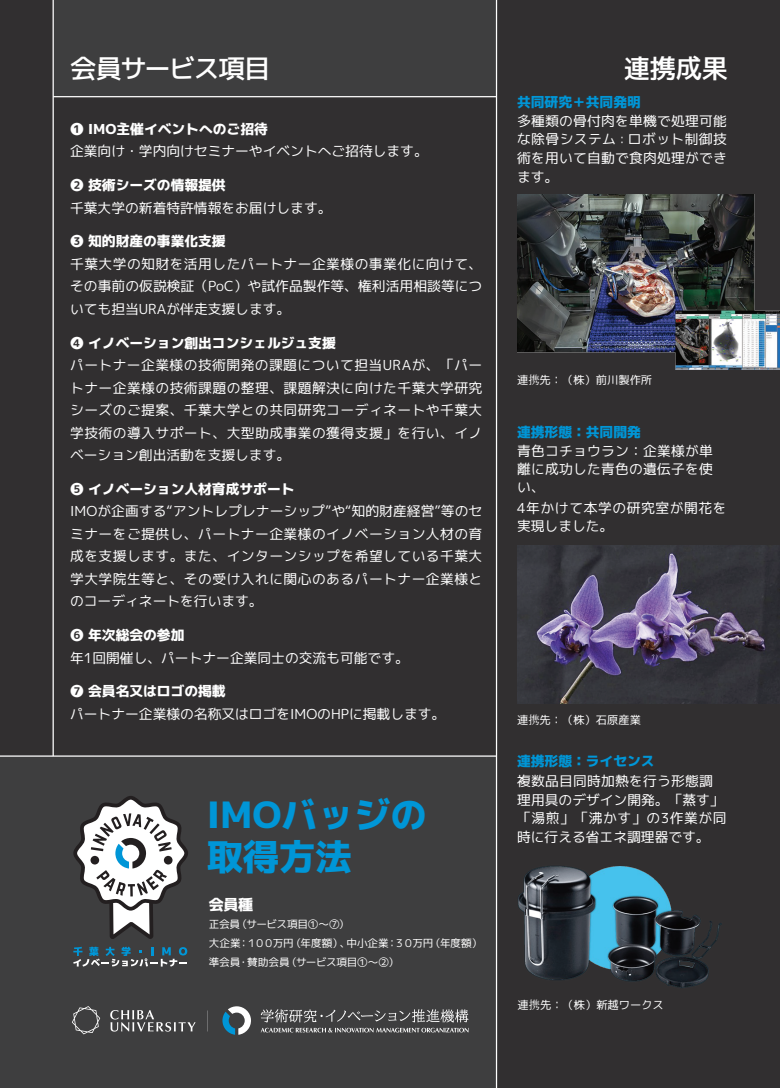
<style>
.page{position:relative;width:780px;height:1088px;background:#312f30}
.page>*{position:absolute;margin:0;border:0;box-sizing:border-box;transform-origin:0 0}
.t1{font:800 36.25px/41.4px "Mplus 1 p";color:#0096d7}
.t2{font:500 26.25px "Mplus 1 p";letter-spacing:-.055em;color:#fff}
.t3{font:500 26.25px "Mplus 1 p";letter-spacing:-.035em;color:#fff}
.t4{font:800 15px "Mplus 1 p";color:#fff}
.t5{font:13.75px/22.5px "Mplus 1 p";letter-spacing:.005em;color:#fff;text-align:justify}
.t6{font:800 13.75px "Mplus 1 p";color:#fff}
.t7{font:800 13.75px "Mplus 1 p";color:#0096d7}
.t8{font:13.75px/18.8px "Mplus 1 p";letter-spacing:.045em;color:#fff}
.t9{font:11.25px "Mplus 1 p";color:#fff}
.t10{font:10.62px/18.8px "Mplus 1 p";letter-spacing:-.02em;color:#fff}
.s1{font-size:11.25px}
.s2{font-family:"Koz Min Pr 6 N"}
</style>
<div class="page">
<div style="left:53px;top:0;width:443px;height:95px;background:#3e3e3f"></div>
<div style="left:0;top:756px;width:496px;height:332px;background:#3e3e3f"></div>
<hr style="left:53px;top:96px;width:443px;height:1px;background:#fff">
<hr style="left:53px;top:0;width:1px;height:756px;background:#fff">
<hr style="left:496px;top:0;width:1px;height:1088px;background:#fff">
<hr style="left:0;top:755px;width:496px;height:2px;background:#fff">
<svg style="left:261px;top:1009px;width:207px;height:13px"></svg>
<svg style="left:261px;top:1028px;width:207px;height:4px"></svg>
<svg style="left:222px;top:1006px;width:29px;height:29px"></svg>
<svg style="left:110px;top:1010px;width:86px;height:21px"></svg>
<svg style="left:72px;top:1006px;width:28px;height:28px"></svg>
<svg style="left:73px;top:796px;width:115px;height:143px"></svg>
<svg style="left:73px;top:946px;width:114px;height:20px"></svg>
<img style="left:518px;top:866px;width:204px;height:122px">
<img style="left:517px;top:194px;width:263px;height:175px">
<img style="left:517px;top:545px;width:263px;height:158px">
<h2 class="t2" style="left:70px;top:49px;width:202px">会員サービス項目</h2>
<p class="t6" style="left:70px;top:119px;width:199px">❶ IMO主催イベントへのご招待</p>
<p class="t5" style="left:70px;top:140px;width:359px">企業向け・学内向けセミナーやイベントへご招待します。</p>
<p class="t6" style="left:70px;top:175px;width:157px">❷ 技術シーズの情報提供</p>
<p class="t5" style="left:70px;top:196px;width:263px">千葉大学の新着特許情報をお届けします。</p>
<p class="t6" style="left:70px;top:232px;width:157px">❸ 知的財産の事業化支援</p>
<p class="t5" style="left:70px;top:253px;width:414px">千葉大学の知財を活用したパートナー企業様の事業化に向けて、その事前の仮説検証（PoC）や試作品製作等、権利活用相談等についても担当URAが伴走支援します。</p>
<p class="t6" style="left:70px;top:333px;width:267px">❹ イノベーション創出コンシェルジュ支援</p>
<p class="t5" style="left:70px;top:354px;width:414px">パートナー企業様の技術開発の課題について担当URAが、「パートナー企業様の技術課題の整理、課題解決に向けた千葉大学研究シーズのご提案、千葉大学との共同研究コーディネートや千葉大学技術の導入サポート、大型助成事業の獲得支援」を行い、イノベーション創出活動を支援します。</p>
<p class="t6" style="left:70px;top:479px;width:226px">❺ イノベーション人材育成サポート</p>
<p class="t5" style="left:70px;top:500px;width:414px">IMOが企画する“アントレプレナーシップ”や“知的財産経営”等のセミナーをご提供し、パートナー企業様のイノベーション人材の育成を支援します。また、インターンシップを希望している千葉大学大学院生等と、その受け入れに関心のあるパートナー企業様とのコーディネートを行います。</p>
<p class="t6" style="left:70px;top:625px;width:116px">❻ 年次総会の参加</p>
<p class="t5" style="left:70px;top:646px;width:340px">年1回開催し、パートナー企業同士の交流も可能です。</p>
<p class="t6" style="left:70px;top:681px;width:157px">❼ 会員名又はロゴの掲載</p>
<p class="t5" style="left:70px;top:702px;width:377px">パートナー企業様の名称又はロゴをIMOのHPに掲載します。</p>
<h1 class="t1" style="left:207px;top:794px;width:221px">IMOバッジの取得方法</h1>
<p class="t4" style="left:209px;top:893px;width:46px">会員種</p>
<p class="t10" style="left:209px;top:915px;width:275px">正会員（サービス項目①～⑦）<br>大企業：１００万円（年度額）、中小企業：３０万円（年度額）準会員・賛助会員（サービス項目①～②）</p>
<h2 class="t3" style="left:624px;top:49px;width:106px">連携成果</h2>
<p class="t7" style="left:517px;top:92px;width:125px">共同研究＋共同発明</p>
<p class="t5" style="left:517px;top:111px;width:211px;line-height:18.8px">多種類の骨付肉を単機で処理可能な除骨システム<span class="s1">：</span>ロボット制御技術を用いて自動で食肉処理ができます。</p>
<p class="t9" style="left:517px;top:372px;width:136px">連<span class="s2">携</span>先：（株）前川製作所</p>
<p class="t7" style="left:517px;top:422px;width:125px">連携形態：共同開発</p>
<p class="t5" style="left:517px;top:442px;width:197px;line-height:18.1px">青色コチョウラン：企業様が単離に成功した青色の遺伝子を使い、</p>
<p class="t8" style="left:517px;top:498px;width:211px">4年かけて本学の研究室が開花を実現しました。</p>
<p class="t9" style="left:517px;top:712px;width:125px">連<span class="s2">携</span>先：（株）石原産業</p>
<p class="t7" style="left:517px;top:751px;width:139px">連携形態：ライセンス</p>
<p class="t5" style="left:517px;top:771px;width:211px;line-height:18.8px;text-align:left">複数品目同時加熱を行う形態調理用具のデザイン開発。「蒸す」「湯煎」「沸かす」の3作業が同時に行える省エネ調理器です。</p>
<p class="t9" style="left:517px;top:996px;width:148px">連<span class="s2">携</span>先：（株）新越ワークス</p>
</div>
